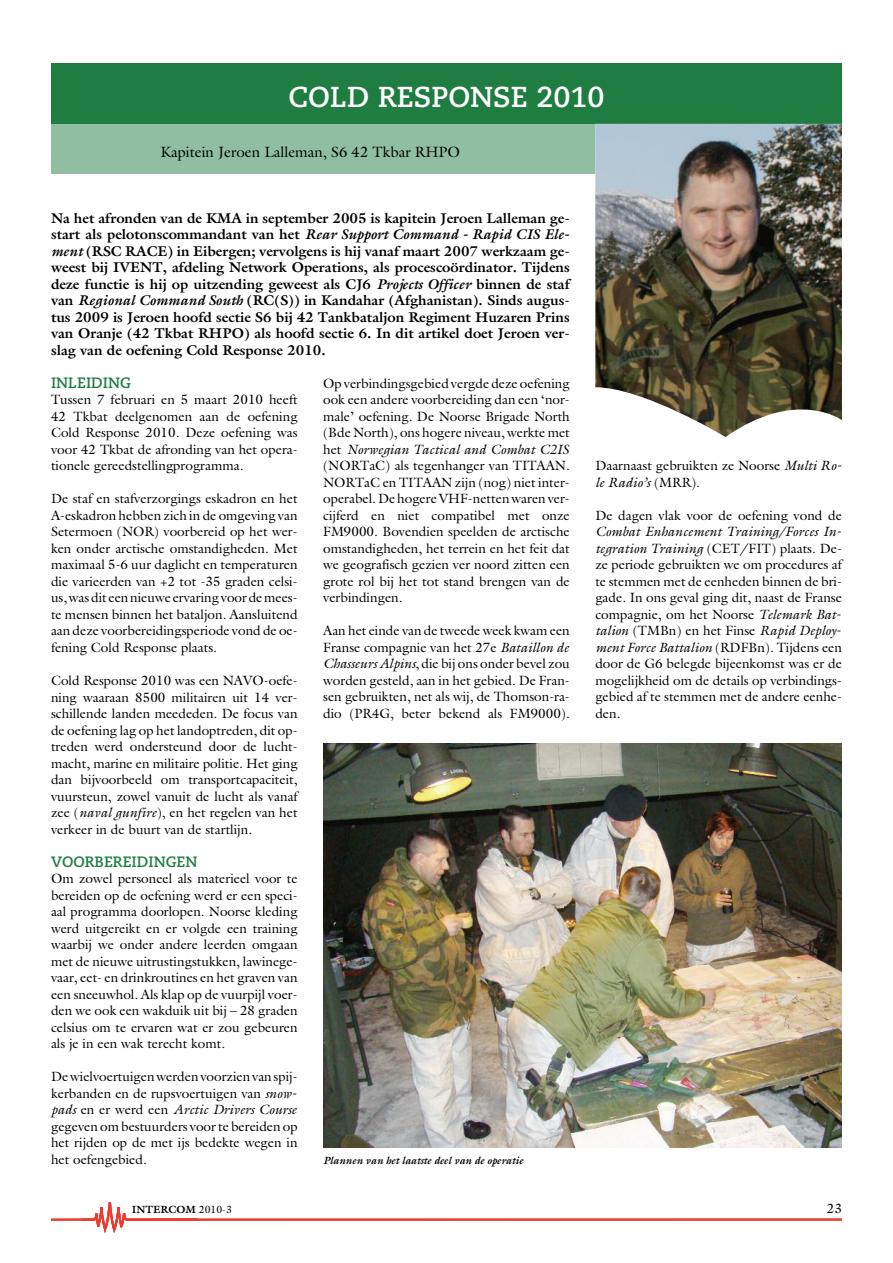
<style>
.page{position:relative;width:893px;height:1263px;background:#fff}
.page>*{position:absolute;margin:0;border:0;box-sizing:border-box;transform-origin:0 0}
.t1{font:700 28.8px "Caecilia";color:#fff}
.t2{font:15px "Galliard";color:#000}
.t3{font:700 15px "Caecilia";color:#207d41}
.t4{font:700 14.25px/16.5px "Galliard";color:#000;text-align:justify}
.t5{font:13.5px/16.5px "Galliard";color:#000;text-align:justify}
.t6{font:italic 700 10.5px "Galliard";color:#000}
.t7{font:700 10.5px "Galliard";color:#000}
.s1{font-style:italic}
.s2{font-weight:400}
</style>
<div class="page">
<svg style="left:51px;top:1202px;width:791px;height:31px"></svg>
<div style="left:51px;top:64px;width:791px;height:60px;background:#207d41"></div>
<div style="left:51px;top:124px;width:791px;height:49px;background:#90bea0"></div>
<img style="left:595px;top:124px;width:247px;height:314px">
<img style="left:323px;top:743px;width:519px;height:405px">
<h1 class="t1" style="left:288px;top:85px;width:318px">COLD RESPONSE 2010</h1>
<p class="t2" style="left:161px;top:143px;width:301px">Kapitein Jeroen Lalleman, S6 42 Tkbar RHPO</p>
<p class="t4" style="left:51px;top:210px;width:520px">Na het afronden van de KMA in september 2005 is kapitein Jeroen Lalleman ge&shy;start als pelotonscommandant van het <span class="s1">Rear Support Command - Rapid CIS Ele&shy;ment</span> (RSC RACE) in Eibergen; vervolgens is hij vanaf maart 2007 werkzaam ge&shy;weest bij IVENT, afdeling Network Operations, als procescoördinator. Tijdens deze functie is hij op uitzending geweest als CJ6 <span class="s1">Projects Officer</span> binnen de staf van <span class="s1">Regional Command South</span> (RC(S)) in Kandahar (Afghanistan). Sinds augus&shy;tus 2009 is Jeroen hoofd sectie S6 bij 42 Tankbataljon Regiment Huzaren Prins van Oranje (42 Tkbat RHPO) als hoofd sectie 6. In dit artikel doet Jeroen ver&shy;slag van de oefening Cold Response 2010.</p>
<p class="t3" style="left:51px;top:376px;width:81px">INLEIDING</p>
<p class="t5" style="left:51px;top:392px;width:248px">Tussen 7 februari en 5 maart 2010 heeft 42 Tkbat deelgenomen aan de oefening Cold Response 2010. Deze oefening was voor 42 Tkbat de afronding van het opera&shy;tionele gereedstellingprogramma.</p>
<p class="t5" style="left:51px;top:491px;width:248px">De staf en stafverzorgings eskadron en het A-eskadron hebben zich in de omgeving van Setermoen (NOR) voorbereid op het wer&shy;ken onder arctische omstandigheden. Met maximaal 5-6 uur daglicht en temperaturen die varieerden van +2 tot -35 graden celsi&shy;us,wasdit eennieuwe ervaringvoordemees&shy;te mensen binnen het bataljon. Aansluitend aan deze voorbereidingsperiode vond de oe&shy;fening Cold Response plaats.</p>
<p class="t5" style="left:51px;top:672px;width:248px">Cold Response 2010 was een NAVO-oefe&shy;ning waaraan 8500 militairen uit 14 ver&shy;schillende landen meededen. De focus van de oefening lag op het landoptreden, dit op&shy;treden werd ondersteund door de lucht&shy;macht, marine en militaire politie. Het ging dan bijvoorbeeld om transportcapaciteit, vuursteun, zowel vanuit de lucht als vanaf zee (<span class="s1">naval gunfire</span>), en het regelen van het verkeer in de buurt van de startlijn.</p>
<p class="t3" style="left:51px;top:855px;width:148px">VOORBEREIDINGEN</p>
<p class="t5" style="left:51px;top:870px;width:248px">Om zowel personeel als materieel voor te bereiden op de oefening werd er een speci&shy;aal programma doorlopen. Noorse kleding werd uitgereikt en er volgde een training waarbij we onder andere leerden omgaan met de nieuwe uitrustingstukken, lawinege&shy;vaar, eet- en drinkroutines en het graven van een sneeuwhol. Als klap op de vuurpijl voer&shy;den we ook een wakduik uit bij – 28 graden celsius om te ervaren wat er zou gebeuren als je in een wak terecht komt.</p>
<p class="t5" style="left:51px;top:1068px;width:248px;text-align:left">Dewielvoertuigenwerdenvoorzienvanspij&shy;kerbanden en de rupsvoertuigen van <span class="s1">snow&shy;pads</span> en er werd een <span class="s1">Arctic Drivers Course </span>gegeven om bestuurders voorte bereiden op het rijden op de met ijs bedekte wegen in het oefengebied.</p>
<p class="t5" style="left:323px;top:375px;width:248px">Op verbindingsgebied vergde deze oefening ook een andere voorbereiding dan een ‘nor&shy;male’ oefening. De Noorse Brigade North (Bde North), ons hogere niveau, werkte met het <span class="s1">Norwegian Tactical and Combat C2IS </span>(NORTaC) als tegenhanger van TITAAN.<br>NORTaC en TITAAN zijn (nog) niet inter&shy;operabel. De hogere VHF-nettenwaren ver&shy;cijferd en niet compatibel met onze FM9000. Bovendien speelden de arctische omstandigheden, het terrein en het feit dat we geografisch gezien ver noord zitten een grote rol bij het tot stand brengen van de verbindingen.</p>
<p class="t5" style="left:323px;top:622px;width:248px">Aan het einde van de tweede week kwam een Franse compagnie van het 27e <span class="s1">Bataillon de Chasseurs Alpins</span>, die bij ons onder bevel zou worden gesteld, aan in het gebied. De Fran&shy;sen gebruikten, net als wij, de Thomson-ra&shy;dio (PR4G, beter bekend als FM9000).</p>
<p class="t6" style="left:323px;top:1154px;width:202px">Plannen van het laatste deel van de operatie</p>
<p class="t5" style="left:595px;top:457px;width:246px">Daarnaast gebruikten ze Noorse <span class="s1">Multi Ro&shy;le Radio’s</span> (MRR).</p>
<p class="t5" style="left:595px;top:507px;width:248px">De dagen vlak voor de oefening vond de</p>
<p class="t5" style="left:595px;top:523px;width:248px;text-align:left"><span class="s1">Combat Enhancement Training/Forces In&shy;tegration Training</span> (CET/FIT) plaats. De&shy;ze periode gebruikten we om procedures af te stemmen met de eenheden binnen de bri&shy;gade. In ons geval ging dit, naast de Franse compagnie, om het Noorse <span class="s1">Telemark Bat&shy;talion</span> (TMBn) en het Finse <span class="s1">Rapid Deploy&shy;ment Force Battalion</span> (RDFBn). Tijdens een door de G6 belegde bijeenkomst was er de mogelijkheid om de details op verbindings&shy;gebied af te stemmen met de andere eenhe&shy;den.</p>
<p class="t7" style="left:132px;top:1203px;width:102px">INTERCOM <span class="s2">2010-3</span></p>
<p class="t5" style="left:827px;top:1200px;width:17px">23</p>
</div>
